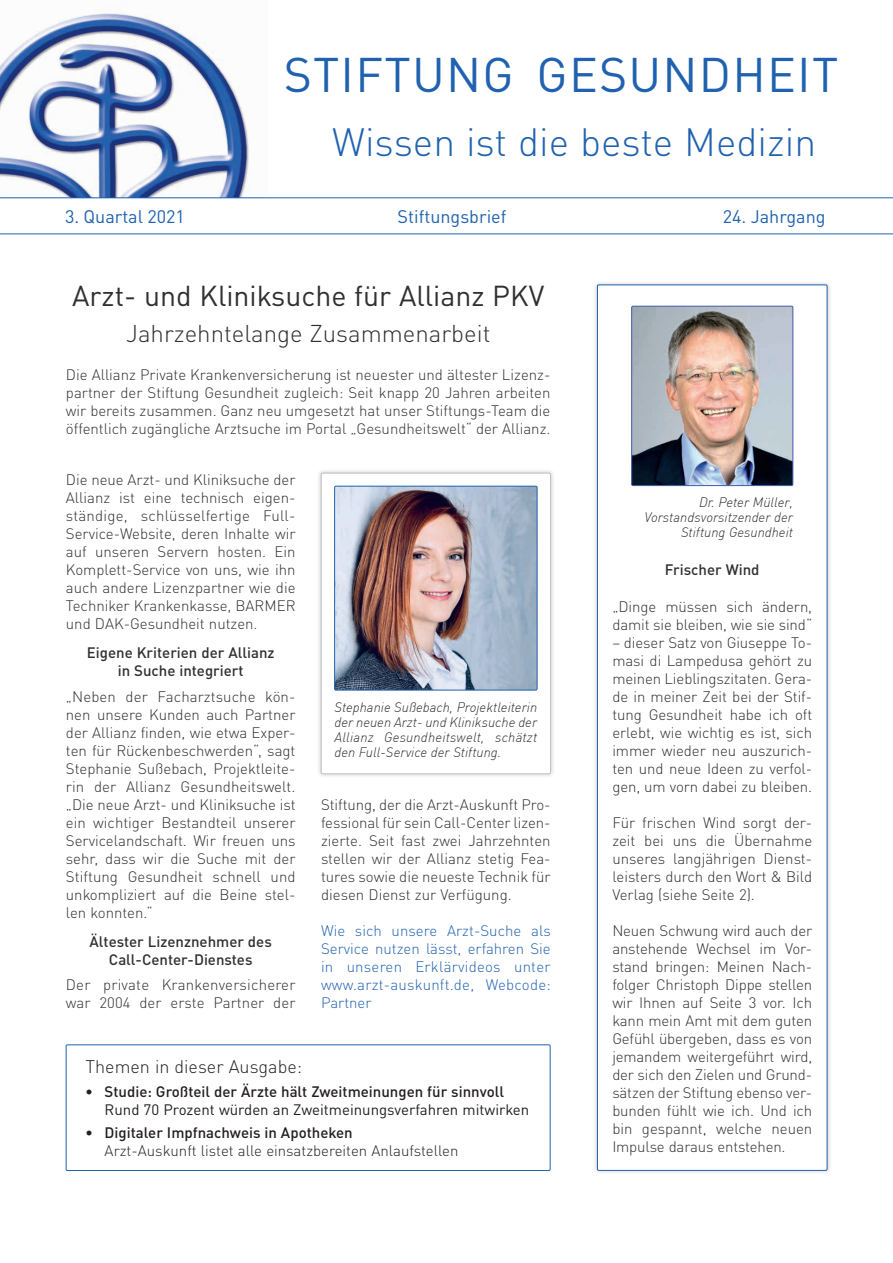
<style>
.page{position:relative;width:893px;height:1263px;background:#fff}
.page>*{position:absolute;margin:0;border:0;box-sizing:border-box;transform-origin:0 0}
.fliesstext{font:48px "DIN Pro";letter-spacing:.025em;color:#2062af}
.fliesstext-2{font:300 39px "DIN Pro";color:#2062af}
.fliesstext-3{font:28.5px "DIN Pro";color:#312f30}
.fliesstext-4{font:300 24px "DIN Pro";color:#312f30}
.t1{font:18px "DIN Pro";color:#2062af}
.t2{font:300 18px "DIN Pro";color:#231f20}
._2B-Lauftext{font:300 15px/18px "DIN Pro";color:#312f30;text-align:justify}
._2C-Zwischentitel{font:300 15px/18px "DIN Pro";color:#312f30;text-align:justify}
.fliesstext-5{font:300 15px/18px "DIN Pro";letter-spacing:.015em;color:#2362af;text-align:justify}
.t3{font:500 15px/18px "DIN Pro";color:#231f20}
._2C-Zwischentitel-2{font:500 15px/18px "DIN Pro";color:#312f30;text-align:center}
.t4{font:300 15px/18px "DIN Pro";color:#231f20}
._2B-Lauftext-2{font:italic 300 13.5px/15px "DIN";color:#312f30;text-align:justify}
.s1{font-weight:700}
.s2{font-weight:400}
.s3{font-weight:500}
</style>
<div class="page">
<div style="left:592px;top:280px;width:240px;height:895px;background:#231f20;opacity:.25"></div>
<div style="left:597px;top:285px;width:230px;height:885px;background:#fff"></div>
<div style="left:597px;top:285px;width:230px;height:885px;border:1px solid #2062af"></div>
<hr style="left:0;top:234px;width:893px;height:1px;background:#2062af">
<div style="left:316px;top:468px;width:239px;height:310px;background:#231f20;opacity:.25"></div>
<div style="left:321px;top:473px;width:229px;height:301px;background:#fff"></div>
<div style="left:321px;top:473px;width:230px;height:301px;border:1px solid #c2c3c6"></div>
<img style="left:0;top:13px;width:267px;height:185px">
<hr style="left:0;top:198px;width:893px;height:1px;background:#2062af">
<img style="left:336px;top:488px;width:199px;height:200px">
<div style="left:334px;top:486px;width:203px;height:204px;border:1px solid #2062af"></div>
<img style="left:633px;top:308px;width:158px;height:176px">
<div style="left:631px;top:306px;width:162px;height:180px;border:1px solid #4459aa"></div>
<div style="left:66px;top:1044px;width:484px;height:127px;border:1px solid #2062af"></div>
<p class="fliesstext" style="left:284px;top:37px;width:556px">STIFTUNG GESUNDHEIT</p>
<p class="fliesstext-2" style="left:332px;top:112px;width:485px">Wissen ist die beste Medizin</p>
<p class="t1" style="left:65px;top:202px;width:121px">3. Quartal 2021</p>
<p class="t1" style="left:398px;top:202px;width:110px">Stiftungsbrief</p>
<p class="t1" style="left:723px;top:202px;width:104px">24. Jahrgang</p>
<p class="fliesstext-3" style="left:72px;top:273px;width:474px">Arzt- und Kliniksuche für Allianz PKV</p>
<p class="fliesstext-4" style="left:126px;top:315px;width:366px">Jahrzehntelange Zusammenarbeit</p>
<p class="_2B-Lauftext" style="left:66px;top:364px;width:486px">Die Allianz Private Krankenversicherung ist neuester und ältester Lizenz&shy;partner der Stiftung Gesundheit zugleich: Seit knapp 20 Jahren arbeiten wir bereits zusammen. Ganz neu umgesetzt hat unser Stiftungs-Team die öffentlich zugängliche Arztsuche im Portal „Gesundheitswelt“ der Allianz.</p>
<p class="_2C-Zwischentitel" style="left:66px;top:469px;width:231px">Die neue Arzt- und Kliniksuche der Allianz ist eine technisch eigen&shy;ständige, schlüsselfertige Full-Service-Website, deren Inhalte wir auf unseren Servern hosten. Ein Komplett-Service von uns, wie ihn auch andere Lizenzpartner wie die Techniker Krankenkasse, BARMER und DAK-Gesundheit nutzen.</p>
<p class="_2C-Zwischentitel-2" style="left:87px;top:642px;width:189px">Eigene Kriterien der Allianz in Suche integriert</p>
<p class="_2B-Lauftext" style="left:66px;top:686px;width:231px">„Neben der Facharztsuche kön&shy;nen unsere Kunden auch Partner der Allianz finden, wie etwa Exper&shy;ten für Rückenbeschwerden“, sagt Stephanie Sußebach, Projektleite&shy;rin der Allianz Gesundheitswelt. „Die neue Arzt- und Kliniksuche ist ein wichtiger Bestandteil unserer Servicelandschaft. Wir freuen uns sehr, dass wir die Suche mit der Stiftung Gesundheit schnell und unkompliziert auf die Beine stel&shy;len konnten.“</p>
<p class="_2C-Zwischentitel-2" style="left:90px;top:931px;width:184px">Ältester Lizenznehmer des<br>Call-Center-Dienstes</p>
<p class="_2B-Lauftext" style="left:66px;top:974px;width:231px">Der private Krankenversicherer war 2004 der erste Partner der</p>
<p class="_2B-Lauftext-2" style="left:334px;top:699px;width:204px">Stephanie Sußebach, Projektleiterin der neuen Arzt- und Kliniksuche der Allianz Gesundheitswelt, schätzt den Full-Service der Stiftung.</p>
<p class="_2B-Lauftext" style="left:321px;top:794px;width:231px">Stiftung, der die Arzt-Auskunft Pro&shy;fessional für sein Call-Center lizen&shy;zierte. Seit fast zwei Jahrzehnten stellen wir der Allianz stetig Fea&shy;tures sowie die neueste Technik für diesen Dienst zur Verfügung.</p>
<p class="fliesstext-5" style="left:321px;top:920px;width:231px">Wie sich unsere Arzt-Suche als Service nutzen lässt, erfahren Sie in unseren Erklärvideos unter www.arzt-auskunft.de, Webcode:<br>Partner</p>
<p class="t2" style="left:85px;top:1053px;width:218px">Themen in dieser Ausgabe:</p>
<p class="t3" style="left:105px;top:1080px;width:426px;text-indent:-19px"><span class="s1">•</span> Studie: Großteil der Ärzte hält Zweitmeinungen für sinnvoll<br><span class="s2">Rund 70 Prozent würden an Zweitmeinungsverfahren mitwirken</span></p>
<p class="t4" style="left:105px;top:1122px;width:355px;text-indent:-19px"><span class="s1">•</span> <span class="s3">Digitaler Impfnachweis in Apotheken<br></span>Arzt-Auskunft listet alle einsatzbereiten Anlaufstellen</p>
<p class="_2B-Lauftext-2" style="left:699px;top:495px;width:95px">Dr. Peter Müller,</p>
<p class="_2B-Lauftext-2" style="left:644px;top:510px;width:150px;text-align:right">Vorstandsvorsitzender der<br>Stiftung Gesundheit</p>
<p class="_2C-Zwischentitel-2" style="left:665px;top:559px;width:96px">Frischer Wind</p>
<p class="_2B-Lauftext" style="left:612px;top:596px;width:201px">„Dinge müssen sich ändern, damit sie bleiben, wie sie sind“</p>
<p class="_2B-Lauftext" style="left:612px;top:632px;width:201px">– dieser Satz von Giuseppe To&shy;masi di Lampedusa gehört zu meinen Lieblingszitaten. Gera&shy;de in meiner Zeit bei der Stif&shy;tung Gesundheit habe ich oft erlebt, wie wichtig es ist, sich immer wieder neu auszurich&shy;ten und neue Ideen zu verfol&shy;gen, um vorn dabei zu bleiben.</p>
<p class="_2B-Lauftext" style="left:612px;top:812px;width:201px">Für frischen Wind sorgt der&shy;zeit bei uns die Übernahme unseres langjährigen Dienst&shy;leisters durch den Wort &amp; Bild Verlag (siehe Seite 2).</p>
<p class="_2B-Lauftext" style="left:612px;top:920px;width:201px">Neuen Schwung wird auch der anstehende Wechsel im Vor&shy;stand bringen: Meinen Nach&shy;folger Christoph Dippe stellen wir Ihnen auf Seite 3 vor. Ich kann mein Amt mit dem guten Gefühl übergeben, dass es von jemandem weitergeführt wird, der sich den Zielen und Grund&shy;sätzen der Stiftung ebenso ver&shy;bunden fühlt wie ich. Und ich bin gespannt, welche neuen Impulse daraus entstehen.</p>
</div>
